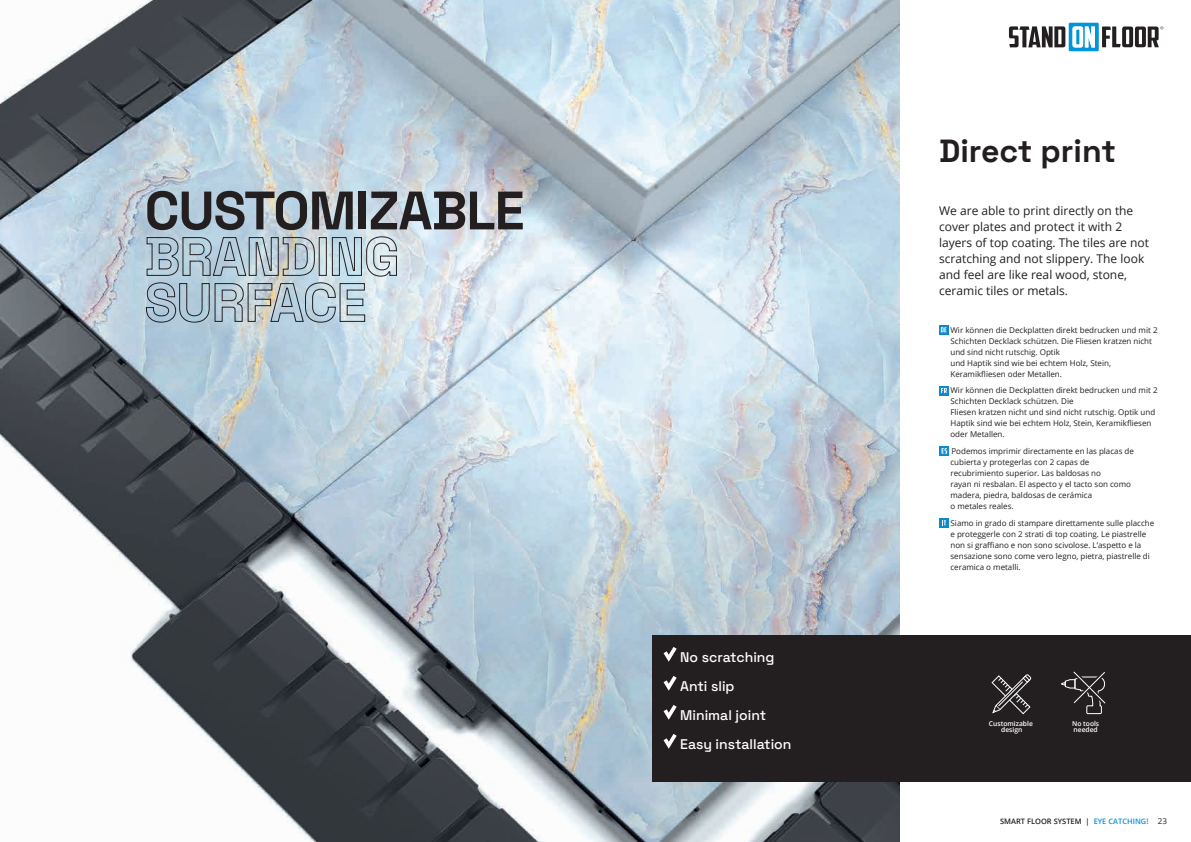
<style>
.page{position:relative;width:1191px;height:842px;background:#fff}
.page>*{position:absolute;margin:0;border:0;box-sizing:border-box;transform-origin:0 0}
.kop_30_pt{font:300 54px/46px "Space Grotesk";letter-spacing:-.02em;color:#231f20}
.kop_30_pt-2{font:300 32px "Space Grotesk";color:#231f20}
.t1{font:300 14px/29px "Space Grotesk";color:#fff}
.Intro{font:12px/16px "Open Sans";color:#231f20}
.Body_opsommimng{font:8px/11px "Open Sans";color:#231f20}
.t2{font:600 7.5px "Open Sans";color:#231f20}
.t3{font:600 6.7px/6.7px "Open Sans";color:#fff;text-align:center}
.s1{color:#0095d9}
.s2{font-weight:400;font-size:8px}
</style>
<div class="page">
<svg style="left:1009px;top:23px;width:154px;height:28px"></svg>
<img style="left:0;top:0;width:899px;height:842px">
<div style="left:652px;top:635px;width:539px;height:147px;background:#231f20"></div>
<svg style="left:663px;top:647px;width:13px;height:15px"></svg>
<svg style="left:663px;top:676px;width:13px;height:15px"></svg>
<svg style="left:663px;top:705px;width:13px;height:15px"></svg>
<svg style="left:663px;top:734px;width:13px;height:15px"></svg>
<svg style="left:939px;top:325px;width:9px;height:10px"></svg>
<svg style="left:941px;top:327px;width:5px;height:5px"></svg>
<svg style="left:939px;top:386px;width:9px;height:9px"></svg>
<svg style="left:941px;top:388px;width:5px;height:5px"></svg>
<div style="left:939px;top:446px;width:10px;height:10px;background:#0c8acc"></div>
<svg style="left:941px;top:448px;width:6px;height:6px"></svg>
<div style="left:939px;top:518px;width:9px;height:10px;background:#0c8acc"></div>
<svg style="left:942px;top:520px;width:4px;height:5px"></svg>
<svg style="left:991px;top:674px;width:40px;height:40px"></svg>
<svg style="left:1061px;top:671px;width:45px;height:43px"></svg>
<p class="kop_30_pt" style="left:145px;top:185px;width:381px">CUSTOMIZABLE<br>BRANDING<br>SURFACE</p>
<p class="t1" style="left:680px;top:641px;width:113px">No scratching<br>Anti slip<br>Minimal joint<br>Easy installation</p>
<p class="kop_30_pt-2" style="left:939px;top:127px;width:178px">Direct print</p>
<p class="Intro" style="left:939px;top:202px;width:211px">We are able to print directly on the cover plates and protect it with 2 layers of top coating. The tiles are not scratching and not slippery. The look and feel are like real wood, stone, ceramic tiles or metals.</p>
<p class="Body_opsommimng" style="left:950px;top:324px;width:209px">Wir können die Deckplatten direkt bedrucken und mit 2<br>Schichten Decklack schützen. Die Fliesen kratzen nicht und sind nicht rutschig. Optik<br>und Haptik sind wie bei echtem Holz, Stein, Keramikfliesen oder Metallen.</p>
<p class="Body_opsommimng" style="left:950px;top:385px;width:209px">Wir können die Deckplatten direkt bedrucken und mit 2<br>Schichten Decklack schützen. Die<br>Fliesen kratzen nicht und sind nicht rutschig. Optik und Haptik sind wie bei echtem Holz, Stein, Keramikfliesen oder Metallen.</p>
<p class="Body_opsommimng" style="left:950px;top:445px;width:185px">Podemos imprimir directamente en las placas de cubierta y protegerlas con 2 capas de recubrimiento superior. Las baldosas no<br>rayan ni resbalan. El aspecto y el tacto son como madera, piedra, baldosas de cerámica<br>o metales reales.</p>
<p class="Body_opsommimng" style="left:950px;top:517px;width:205px">Siamo in grado di stampare direttamente sulle placche e proteggerle con 2 strati di top coating. Le piastrelle non si graffiano e non sono scivolose. L’aspetto e la sensazione sono come vero legno, pietra, piastrelle di ceramica o metalli.</p>
<p class="t3" style="left:989px;top:719px;width:45px">Customizable design</p>
<p class="t3" style="left:1072px;top:719px;width:29px;text-align:left">No tools needed</p>
<p class="t2" style="left:1000px;top:816px;width:168px">SMART FLOOR SYSTEM | <span class="s1">EYE CATCHING!</span> <span class="s2">23</span></p>
</div>
